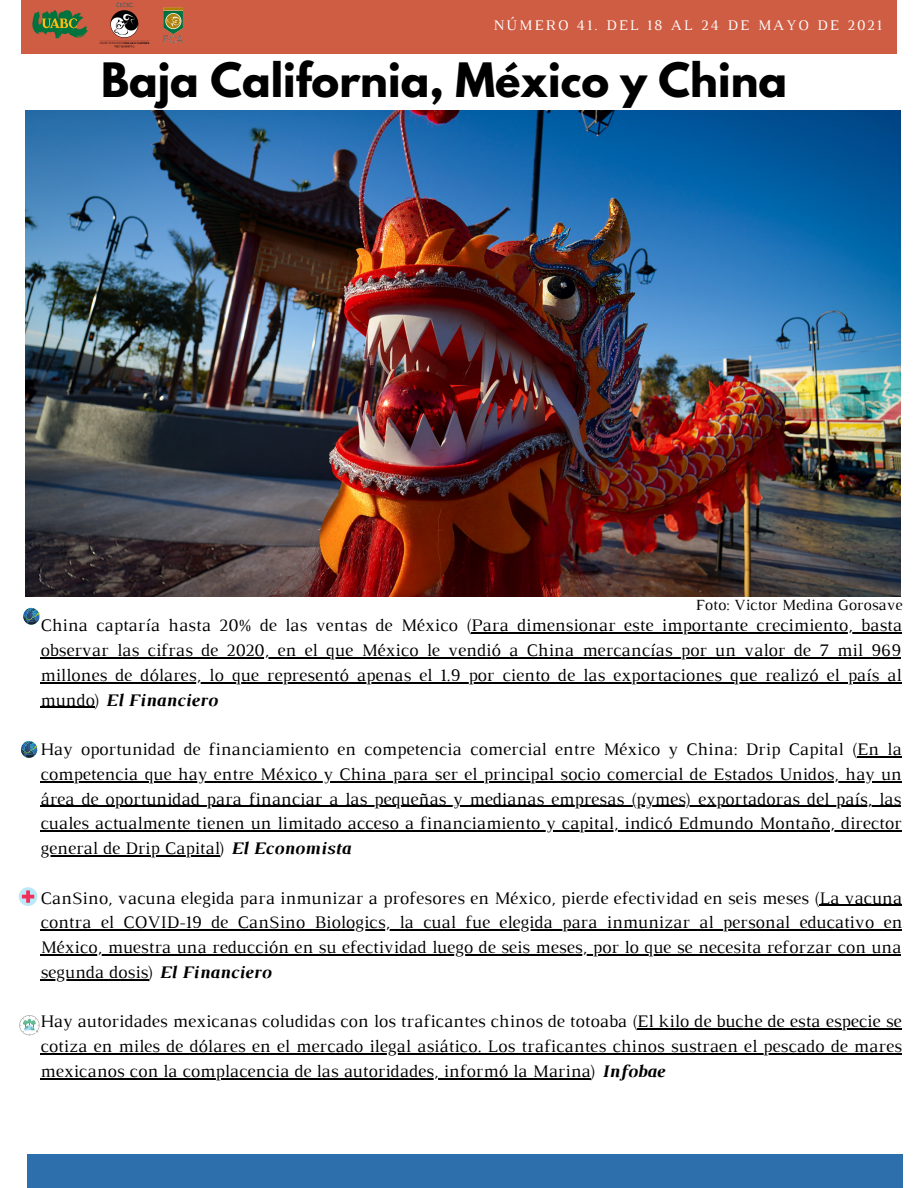
<style>
.page{position:relative;width:918px;height:1188px;background:#fff}
.page>*{position:absolute;margin:0;border:0;box-sizing:border-box;transform-origin:0 0}
.t1{font:700 42px "League Spartan";color:#000}
.t2{font:18px/24.8px "Luthier";color:#000;text-align:justify}
.t3{font:15.9px "Luthier";color:#000}
.t4{font:15px "Luthier";letter-spacing:.14em;color:#fefefe}
.s1{font-weight:700;font-style:italic}
</style>
<div class="page">
<div style="left:21px;top:0;width:876px;height:54px;background:#cf5d44"></div>
<img style="left:99px;top:2px;width:51px;height:46px">
<img style="left:163px;top:7px;width:20px;height:36px">
<div style="left:27px;top:1154px;width:875px;height:34px;background:#2d6ead"></div>
<img style="left:32px;top:10px;width:56px;height:29px">
<img style="left:25px;top:111px;width:875px;height:486px">
<hr style="left:471px;top:633px;width:431px;height:1px;background:#000">
<hr style="left:40px;top:657px;width:861px;height:1px;background:#000">
<hr style="left:40px;top:682px;width:862px;height:1px;background:#000">
<hr style="left:40px;top:707px;width:55px;height:1px;background:#000">
<hr style="left:857px;top:756px;width:45px;height:1px;background:#000">
<hr style="left:40px;top:781px;width:862px;height:1px;background:#000">
<hr style="left:40px;top:806px;width:861px;height:1px;background:#000">
<hr style="left:40px;top:831px;width:862px;height:1px;background:#000">
<hr style="left:40px;top:855px;width:180px;height:1px;background:#000">
<hr style="left:819px;top:905px;width:83px;height:1px;background:#000">
<hr style="left:40px;top:930px;width:862px;height:1px;background:#000">
<hr style="left:40px;top:954px;width:861px;height:1px;background:#000">
<hr style="left:40px;top:979px;width:108px;height:1px;background:#000">
<hr style="left:637px;top:1029px;width:265px;height:1px;background:#000">
<hr style="left:40px;top:1053px;width:862px;height:1px;background:#000">
<hr style="left:40px;top:1078px;width:551px;height:1px;background:#000">
<svg style="left:23px;top:608px;width:17px;height:17px"></svg>
<div style="left:19px;top:887px;width:18px;height:19px;background:#bce9f8;border-radius:50%"></div>
<svg style="left:22px;top:890px;width:12px;height:13px"></svg>
<svg style="left:21px;top:741px;width:16px;height:17px"></svg>
<svg style="left:19px;top:1015px;width:21px;height:20px"></svg>
<p class="t4" style="left:493px;top:19px;width:390px">NÚMERO 41. DEL 18 AL 24 DE MAYO DE 2021</p>
<p class="t1" style="left:101px;top:59px;width:687px">Baja California, México y China</p>
<p class="t3" style="left:696px;top:599px;width:208px">Foto: Victor Medina Gorosave</p>
<p class="t2" style="left:40px;top:615px;width:863px">China captaría hasta 20% de las ventas de México (Para dimensionar este importante crecimiento, basta observar las cifras de 2020, en el que México le vendió a China mercancías por un valor de 7 mil 969 millones de dólares, lo que representó apenas el 1.9 por ciento de las exportaciones que realizó el país al mundo) <span class="s1">El Financiero</span></p>
<p class="t2" style="left:40px;top:738px;width:863px">Hay oportunidad de financiamiento en competencia comercial entre México y China: Drip Capital (En la competencia que hay entre México y China para ser el principal socio comercial de Estados Unidos, hay un área de oportunidad para financiar a las pequeñas y medianas empresas (pymes) exportadoras del país, las cuales actualmente tienen un limitado acceso a financiamiento y capital, indicó Edmundo Montaño, director general de Drip Capital) <span class="s1">El Economista</span></p>
<p class="t2" style="left:40px;top:887px;width:863px">CanSino, vacuna elegida para inmunizar a profesores en México, pierde efectividad en seis meses (La vacuna contra el COVID-19 de CanSino Biologics, la cual fue elegida para inmunizar al personal educativo en México, muestra una reducción en su efectividad luego de seis meses, por lo que se necesita reforzar con una segunda dosis) <span class="s1">El Financiero</span></p>
<p class="t2" style="left:40px;top:1011px;width:863px">Hay autoridades mexicanas coludidas con los traficantes chinos de totoaba (El kilo de buche de esta especie se cotiza en miles de dólares en el mercado ilegal asiático. Los traficantes chinos sustraen el pescado de mares mexicanos con la complacencia de las autoridades, informó la Marina) <span class="s1">Infobae</span></p>
</div>
